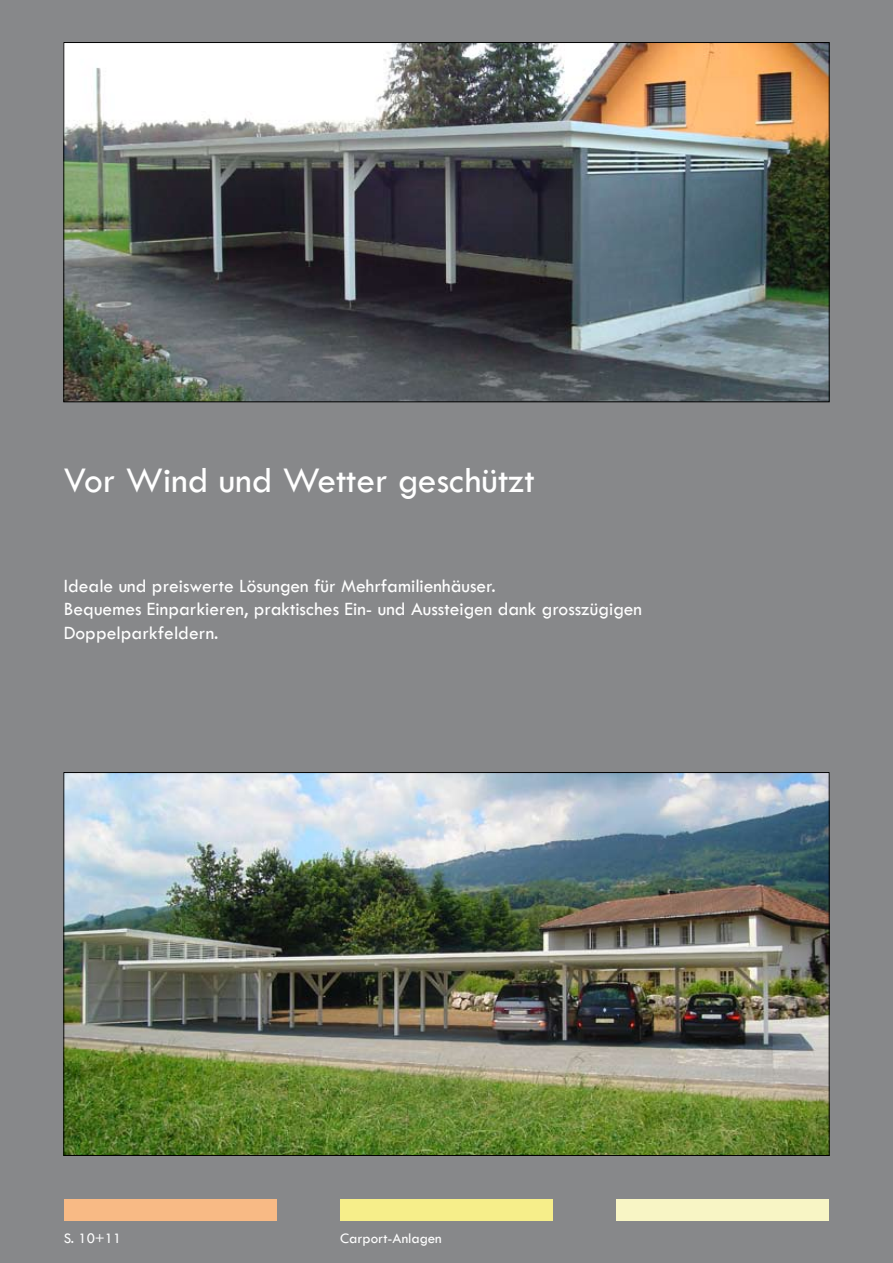
<style>
.page{position:relative;width:893px;height:1263px;background:#87888a}
.page>*{position:absolute;margin:0;border:0;box-sizing:border-box;transform-origin:0 0}
.t1{font:37.5px "Tw Cen";color:#fff}
.t2{font:19.5px/23.4px "Tw Cen";color:#fff}
.t3{font:15px "Tw Cen";color:#fff}
</style>
<div class="page">
<div style="left:617px;top:1199px;width:212px;height:21px;background:#f8f5c5"></div>
<div style="left:64px;top:1199px;width:212px;height:21px;background:#f8ba85"></div>
<div style="left:340px;top:1199px;width:213px;height:21px;background:#f6ee8a"></div>
<img style="left:66px;top:44px;width:761px;height:356px">
<img style="left:66px;top:774px;width:761px;height:379px">
<h1 class="t1" style="left:64px;top:458px;width:472px">Vor Wind und Wetter geschützt</h1>
<p class="t2" style="left:64px;top:574px;width:580px">Ideale und preiswerte Lösungen für Mehrfamilienhäuser.<br>Bequemes Einparkieren, praktisches Ein- und Aussteigen dank grosszügigen<br>Doppelparkfeldern.</p>
<p class="t3" style="left:64px;top:1229px;width:59px">S. 10+11</p>
<p class="t3" style="left:340px;top:1229px;width:103px">Carport-Anlagen</p>
</div>
